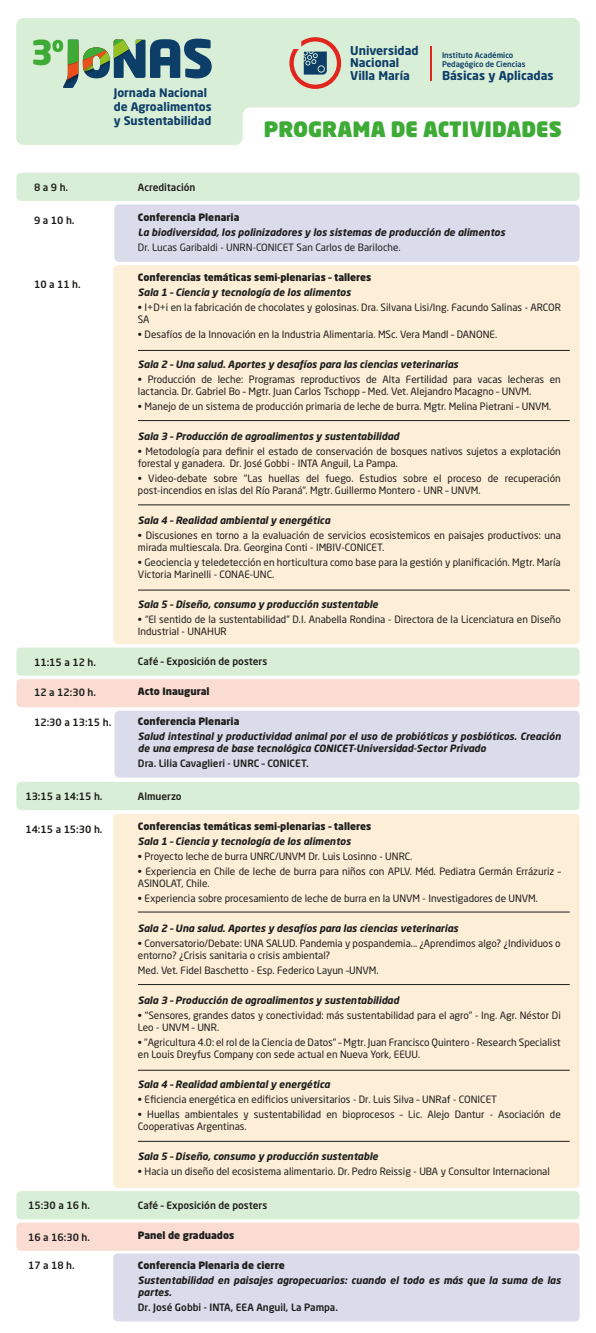
<style>
.page{position:relative;width:596px;height:1333px;background:#fff}
.page>*{position:absolute;margin:0;border:0;box-sizing:border-box;transform-origin:0 0}
.t1{font:900 33.9px "Neo Sans Std";color:#3eab37}
.t2{font:900 20.9px "Neo Sans Std";color:#3eab37}
.t3{font:700 12.1px "Neo Sans Std";color:#0d3e67}
.t4{font:700 12px/12.7px "Neo Sans Std";color:#0d3e67}
.t5{font:700 11.7px/14px "Neo Sans Std";color:#0d3e67}
.t6{font:10px/12px "Neo Sans Std";color:#1d1d1b}
.t7{font:italic 700 10px/12px "Neo Sans Std";color:#1d1d1b}
.t8{font:500 10px "Neo Sans Std";color:#1d1d1b}
.t9{font:900 10px "Neo Sans Std";color:#1d1d1b}
.t10{font:500 7.7px/8.2px "Neo Sans Std";color:#0d3e67}
</style>
<div class="page">
<div style="left:16px;top:781px;width:563px;height:29px;background:#d9eed7;border-radius:5px"></div>
<div style="left:16px;top:1190px;width:563px;height:29px;background:#d9eed7;border-radius:5px"></div>
<div style="left:16px;top:1222px;width:563px;height:28px;background:#fadcd2;border-radius:5px"></div>
<div style="left:113px;top:813px;width:466px;height:374px;background:#fdeed8;border-radius:5px"></div>
<div style="left:113px;top:1253px;width:466px;height:68px;background:#dbdceb;border-radius:5px"></div>
<hr style="left:138px;top:911px;width:431px;height:1px;background:#1d1d1c">
<hr style="left:138px;top:984px;width:431px;height:1px;background:#1d1d1c">
<hr style="left:138px;top:1069px;width:431px;height:1px;background:#1d1d1c">
<hr style="left:138px;top:1140px;width:431px;height:1px;background:#1d1d1c">
<svg style="left:16px;top:18px;width:563px;height:127px;fill:#d9eed7"></svg>
<svg style="left:52px;top:39px;width:159px;height:49px;background:#82a195"></svg>
<svg style="left:289px;top:37px;width:52px;height:52px;background:#b9a49a"></svg>
<hr style="left:430px;top:46px;width:1px;height:34px;background:#e1261d">
<div style="left:16px;top:173px;width:563px;height:28px;background:#d9eed7;border-radius:5px"></div>
<div style="left:16px;top:647px;width:563px;height:28px;background:#d9eed7;border-radius:5px"></div>
<div style="left:114px;top:710px;width:465px;height:67px;background:#dbdceb;border-radius:5px"></div>
<div style="left:16px;top:679px;width:563px;height:28px;background:#fadcd2;border-radius:5px"></div>
<div style="left:113px;top:265px;width:466px;height:379px;background:#fdeed8;border-radius:5px"></div>
<div style="left:114px;top:204px;width:465px;height:58px;background:#dbdceb;border-radius:5px"></div>
<hr style="left:138px;top:350px;width:431px;height:1px;background:#1d1d1c">
<hr style="left:138px;top:420px;width:431px;height:1px;background:#1d1d1c">
<hr style="left:138px;top:504px;width:431px;height:1px;background:#1d1d1c">
<hr style="left:138px;top:590px;width:431px;height:1px;background:#1d1d1c">
<h1 class="t1" style="left:31px;top:30px;width:24px">3</h1>
<p class="t5" style="left:114px;top:85px;width:99px">Jornada Nacional de Agroalimentos y Sustentabilidad</p>
<p class="t4" style="left:350px;top:44px;width:70px">Universidad<br>Nacional<br>Villa María</p>
<p class="t10" style="left:441px;top:51px;width:85px">Instituto Académico<br>Pedagógico de Ciencias</p>
<p class="t3" style="left:441px;top:67px;width:113px">Básicas y Aplicadas</p>
<h2 class="t2" style="left:263px;top:115px;width:299px">PROGRAMA DE ACTIVIDADES</h2>
<p class="t8" style="left:34px;top:181px;width:36px">8 a 9 h.</p>
<p class="t8" style="left:34px;top:213px;width:42px">9 a 10 h.</p>
<p class="t8" style="left:34px;top:278px;width:48px">10 a 11 h.</p>
<p class="t8" style="left:34px;top:656px;width:63px">11:15 a 12 h.</p>
<p class="t8" style="left:34px;top:686px;width:63px">12 a 12:30 h.</p>
<p class="t8" style="left:34px;top:716px;width:79px">12:30 a 13:15 h.</p>
<p class="t8" style="left:25px;top:790px;width:79px">13:15 a 14:15 h.</p>
<p class="t8" style="left:25px;top:822px;width:79px">14:15 a 15:30 h.</p>
<p class="t8" style="left:28px;top:1198px;width:63px">15:30 a 16 h.</p>
<p class="t8" style="left:28px;top:1230px;width:63px">16 a 16:30 h.</p>
<p class="t8" style="left:28px;top:1258px;width:48px">17 a 18 h.</p>
<p class="t8" style="left:138px;top:181px;width:59px">Acreditación</p>
<p class="t9" style="left:138px;top:210px;width:103px">Conferencia Plenaria</p>
<p class="t7" style="left:138px;top:226px;width:368px">La biodiversidad, los polinizadores y los sistemas de producción de alimentos</p>
<p class="t6" style="left:138px;top:241px;width:264px">Dr. Lucas Garibaldi - UNRN-CONICET San Carlos de Bariloche.</p>
<p class="t9" style="left:138px;top:270px;width:235px">Conferencias temáticas semi-plenarias – talleres</p>
<p class="t7" style="left:138px;top:286px;width:214px">Sala 1 – Ciencia y tecnología de los alimentos</p>
<p class="t6" style="left:138px;top:301px;width:424px">• I+D+i en la fabricación de chocolates y golosinas. Dra. Silvana Lisi/Ing. Facundo Salinas - ARCOR<br>SA</p>
<p class="t6" style="left:138px;top:328px;width:360px">• Desafíos de la Innovación en la Industria Alimentaria. MSc. Vera Mandl – DANONE.</p>
<p class="t7" style="left:138px;top:358px;width:321px">Sala 2 – Una salud. Aportes y desafíos para las ciencias veterinarias</p>
<p class="t6" style="left:138px;top:373px;width:424px">• Producción de leche: Programas reproductivos de Alta Fertilidad para vacas lecheras en lactancia. Dr. Gabriel Bo – Mgtr. Juan Carlos Tschopp – Med. Vet. Alejandro Macagno – UNVM.</p>
<p class="t6" style="left:138px;top:400px;width:414px">• Manejo de un sistema de producción primaria de leche de burra. Mgtr. Melina Pietrani – UNVM.</p>
<p class="t7" style="left:138px;top:430px;width:262px">Sala 3 – Producción de agroalimentos y sustentabilidad</p>
<p class="t6" style="left:138px;top:445px;width:424px">• Metodología para definir el estado de conservación de bosques nativos sujetos a explotación forestal y ganadera. Dr. José Gobbi - INTA Anguil, La Pampa.</p>
<p class="t6" style="left:138px;top:472px;width:424px">• Video-debate sobre "Las huellas del fuego. Estudios sobre el proceso de recuperación post-incendios en islas del Río Paraná". Mgtr. Guillermo Montero - UNR – UNVM.</p>
<p class="t7" style="left:138px;top:514px;width:193px">Sala 4 – Realidad ambiental y energética</p>
<p class="t6" style="left:138px;top:529px;width:424px">• Discusiones en torno a la evaluación de servicios ecosistemicos en paisajes productivos: una mirada multiescala. Dra. Georgina Conti - IMBIV-CONICET.</p>
<p class="t6" style="left:138px;top:556px;width:424px">• Geociencia y teledetección en horticultura como base para la gestión y planificación. Mgtr. María<br>Victoria Marinelli - CONAE-UNC.</p>
<p class="t7" style="left:138px;top:598px;width:241px">Sala 5 – Diseño, consumo y producción sustentable</p>
<p class="t6" style="left:138px;top:613px;width:424px">• “El sentido de la sustentabilidad” D.I. Anabella Rondina - Directora de la Licenciatura en Diseño<br>Industrial - UNAHUR</p>
<p class="t8" style="left:138px;top:655px;width:131px">Café – Exposición de posters</p>
<p class="t9" style="left:138px;top:684px;width:73px">Acto Inaugural</p>
<p class="t9" style="left:138px;top:714px;width:103px">Conferencia Plenaria</p>
<p class="t7" style="left:138px;top:730px;width:424px">Salud intestinal y productividad animal por el uso de probióticos y posbióticos. Creación de una empresa de base tecnológica CONICET-Universidad-Sector Privado</p>
<p class="t8" style="left:138px;top:757px;width:172px">Dra. Lilia Cavaglieri - UNRC – CONICET.</p>
<p class="t8" style="left:138px;top:789px;width:45px">Almuerzo</p>
<p class="t9" style="left:138px;top:819px;width:235px">Conferencias temáticas semi-plenarias – talleres</p>
<p class="t7" style="left:138px;top:834px;width:214px">Sala 1 – Ciencia y tecnología de los alimentos</p>
<p class="t6" style="left:138px;top:850px;width:276px">• Proyecto leche de burra UNRC/UNVM Dr. Luis Losinno - UNRC.</p>
<p class="t6" style="left:138px;top:865px;width:424px">• Experiencia en Chile de leche de burra para niños con APLV. Méd. Pediatra Germán Errázuriz –<br>ASINOLAT, Chile.</p>
<p class="t6" style="left:138px;top:892px;width:401px">• Experiencia sobre procesamiento de leche de burra en la UNVM - Investigadores de UNVM.</p>
<p class="t7" style="left:138px;top:921px;width:321px">Sala 2 – Una salud. Aportes y desafíos para las ciencias veterinarias</p>
<p class="t6" style="left:138px;top:937px;width:424px">• Conversatorio/Debate: UNA SALUD. Pandemia y pospandemia... ¿Aprendimos algo? ¿Individuos o entorno? ¿Crisis sanitaria o crisis ambiental?</p>
<p class="t6" style="left:138px;top:964px;width:242px">Med. Vet. Fidel Baschetto - Esp. Federico Layun –UNVM.</p>
<p class="t7" style="left:138px;top:993px;width:262px">Sala 3 – Producción de agroalimentos y sustentabilidad</p>
<p class="t6" style="left:138px;top:1009px;width:424px">• "Sensores, grandes datos y conectividad: más sustentabilidad para el agro" - Ing. Agr. Néstor Di<br>Leo - UNVM – UNR.</p>
<p class="t6" style="left:138px;top:1036px;width:424px">• "Agricultura 4.0: el rol de la Ciencia de Datos" – Mgtr. Juan Francisco Quintero - Research Specialist en Louis Dreyfus Company con sede actual en Nueva York, EEUU.</p>
<p class="t7" style="left:138px;top:1077px;width:193px">Sala 4 – Realidad ambiental y energética</p>
<p class="t6" style="left:138px;top:1093px;width:360px">• Eficiencia energética en edificios universitarios - Dr. Luis Silva – UNRaf - CONICET</p>
<p class="t6" style="left:138px;top:1108px;width:424px">• Huellas ambientales y sustentabilidad en bioprocesos – Lic. Alejo Dantur - Asociación de<br>Cooperativas Argentinas.</p>
<p class="t7" style="left:138px;top:1149px;width:241px">Sala 5 – Diseño, consumo y producción sustentable</p>
<p class="t6" style="left:138px;top:1165px;width:413px">• Hacia un diseño del ecosistema alimentario. Dr. Pedro Reissig - UBA y Consultor Internacional</p>
<p class="t8" style="left:138px;top:1198px;width:131px">Café – Exposición de posters</p>
<p class="t9" style="left:138px;top:1228px;width:98px">Panel de graduados</p>
<p class="t9" style="left:138px;top:1258px;width:148px">Conferencia Plenaria de cierre</p>
<p class="t7" style="left:138px;top:1273px;width:424px">Sustentabilidad en paisajes agropecuarios: cuando el todo es más que la suma de las partes.</p>
<p class="t8" style="left:138px;top:1300px;width:201px">Dr. José Gobbi - INTA, EEA Anguil, La Pampa.</p>
</div>
